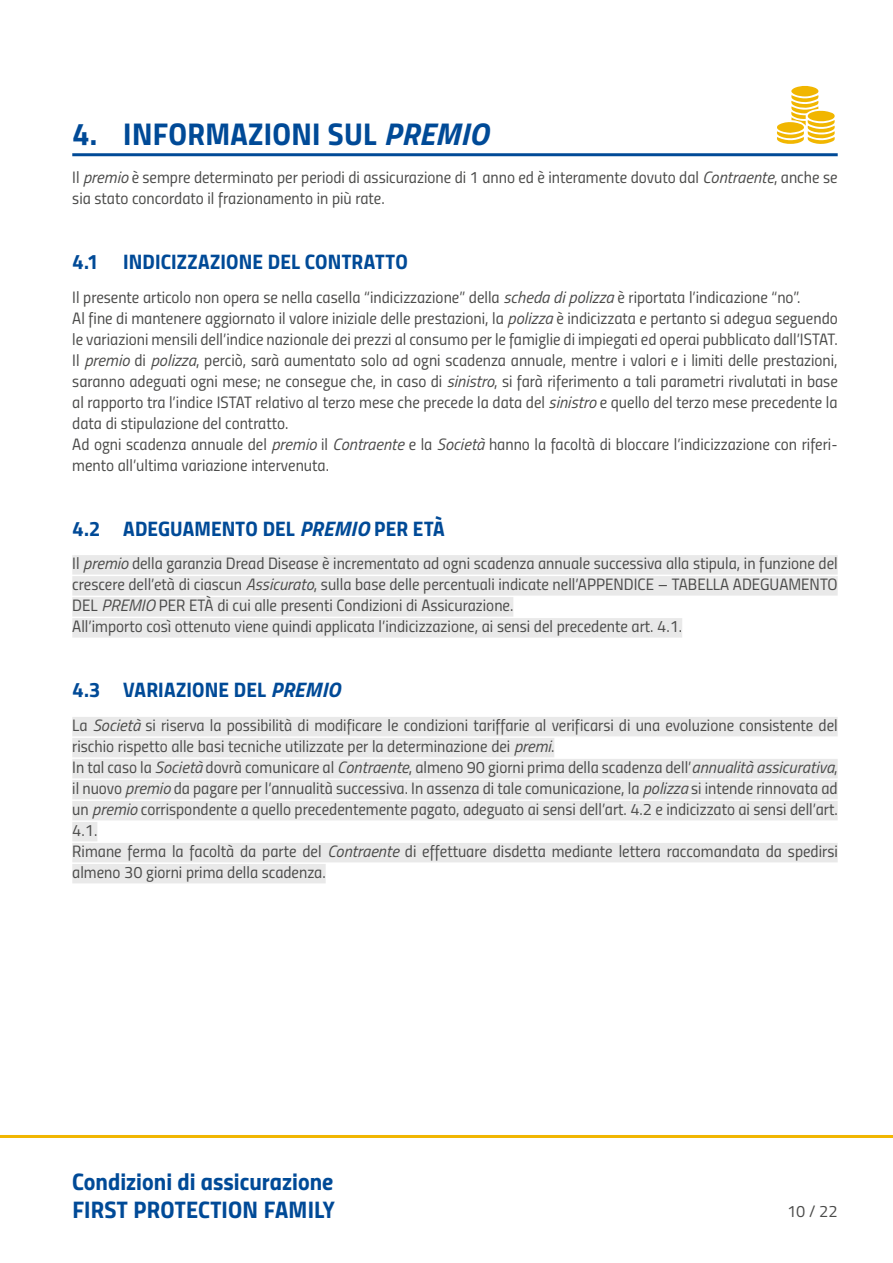
<style>
.page{position:relative;width:893px;height:1263px;background:#fff}
.page>*{position:absolute;margin:0;border:0;box-sizing:border-box;transform-origin:0 0}
.t1{font:31.5px "Titillium Bold Upright";letter-spacing:.01em;color:#004a97}
.t2{font:24px/28.5px "Titillium Bold Upright";color:#004a97}
.t3{font:21px "Titillium Bold Upright";letter-spacing:.005em;color:#004a97}
.t4{font:16.5px/21px "Titillium Regular Upright";color:#4b4b4a}
.s1{font-family:"Titillium";font-weight:700;font-style:italic}
.s2{font-family:"Titillium";font-style:italic}
</style>
<div class="page">
<hr style="left:0;top:1135px;width:893px;height:3px;background:#f1b600">
<hr style="left:72px;top:153px;width:766px;height:3px;background:#004a97">
<div style="left:72px;top:555px;width:766px;height:20px;background:#e9e9e9"></div>
<div style="left:72px;top:576px;width:766px;height:20px;background:#e9e9e9"></div>
<div style="left:72px;top:597px;width:441px;height:20px;background:#e9e9e9"></div>
<div style="left:72px;top:618px;width:610px;height:20px;background:#e9e9e9"></div>
<div style="left:72px;top:717px;width:766px;height:19px;background:#e9e9e9"></div>
<div style="left:72px;top:738px;width:482px;height:19px;background:#e9e9e9"></div>
<div style="left:72px;top:759px;width:766px;height:19px;background:#e9e9e9"></div>
<div style="left:72px;top:780px;width:766px;height:19px;background:#e9e9e9"></div>
<div style="left:72px;top:801px;width:766px;height:19px;background:#e9e9e9"></div>
<div style="left:72px;top:822px;width:25px;height:19px;background:#e9e9e9"></div>
<div style="left:72px;top:843px;width:766px;height:19px;background:#e9e9e9"></div>
<div style="left:72px;top:864px;width:254px;height:19px;background:#e9e9e9"></div>
<svg style="left:777px;top:86px;width:58px;height:58px"></svg>
<h1 class="t1" style="left:72px;top:109px;width:418px">4. INFORMAZIONI SUL <span class="s1">PREMIO</span></h1>
<p class="t4" style="left:72px;top:166px;width:767px">Il <span class="s2">premio</span> è sempre determinato per periodi di assicurazione di 1 anno ed è interamente dovuto dal <span class="s2">Contraente</span>, anche se sia stato concordato il frazionamento in più rate.</p>
<p class="t3" style="left:72px;top:245px;width:337px">4.1 INDICIZZAZIONE DEL CONTRATTO</p>
<p class="t4" style="left:72px;top:285px;width:767px">Il presente articolo non opera se nella casella “indicizzazione” della <span class="s2">scheda di polizza</span> è riportata l’indicazione “no”.<br>Al fine di mantenere aggiornato il valore iniziale delle prestazioni, la <span class="s2">polizza</span> è indicizzata e pertanto si adegua seguendo le variazioni mensili dell’indice nazionale dei prezzi al consumo per le famiglie di impiegati ed operai pubblicato dall’ISTAT.<br>Il <span class="s2">premio</span> di <span class="s2">polizza</span>, perciò, sarà aumentato solo ad ogni scadenza annuale, mentre i valori e i limiti delle prestazioni, saranno adeguati ogni mese; ne consegue che, in caso di <span class="s2">sinistro</span>, si farà riferimento a tali parametri rivalutati in base al rapporto tra l’indice ISTAT relativo al terzo mese che precede la data del <span class="s2">sinistro</span> e quello del terzo mese precedente la data di stipulazione del contratto.<br>Ad ogni scadenza annuale del <span class="s2">premio</span> il <span class="s2">Contraente</span> e la <span class="s2">Società</span> hanno la facoltà di bloccare l’indicizzazione con riferi&shy;mento all’ultima variazione intervenuta.</p>
<p class="t3" style="left:72px;top:512px;width:374px">4.2 ADEGUAMENTO DEL <span class="s1">PREMIO</span> PER ETÀ</p>
<p class="t4" style="left:72px;top:552px;width:767px">Il <span class="s2">premio</span> della garanzia Dread Disease è incrementato ad ogni scadenza annuale successiva alla stipula, in funzione del crescere dell’età di ciascun <span class="s2">Assicurato</span>, sulla base delle percentuali indicate nell’APPENDICE – TABELLA ADEGUAMENTO DEL <span class="s2">PREMIO</span> PER ETÀ di cui alle presenti Condizioni di Assicurazione.<br>All’importo così ottenuto viene quindi applicata l’indicizzazione, ai sensi del precedente art. 4.1.</p>
<p class="t3" style="left:72px;top:674px;width:270px">4.3 VARIAZIONE DEL <span class="s1">PREMIO</span></p>
<p class="t4" style="left:72px;top:714px;width:767px">La <span class="s2">Società</span> si riserva la possibilità di modificare le condizioni tariffarie al verificarsi di una evoluzione consistente del rischio rispetto alle basi tecniche utilizzate per la determinazione dei <span class="s2">premi</span>.<br>In tal caso la <span class="s2">Società</span> dovrà comunicare al <span class="s2">Contraente</span>, almeno 90 giorni prima della scadenza dell’<span class="s2">annualità assicurativa</span>, il nuovo <span class="s2">premio</span> da pagare per l’annualità successiva. In assenza di tale comunicazione, la <span class="s2">polizza</span> si intende rinnovata ad un <span class="s2">premio</span> corrispondente a quello precedentemente pagato, adeguato ai sensi dell’art. 4.2 e indicizzato ai sensi dell’art.<br>4.1.<br>Rimane ferma la facoltà da parte del <span class="s2">Contraente</span> di effettuare disdetta mediante lettera raccomandata da spedirsi almeno 30 giorni prima della scadenza.</p>
<h2 class="t2" style="left:72px;top:1165px;width:264px">Condizioni di assicurazione<br>FIRST PROTECTION FAMILY</h2>
<p class="t4" style="left:787px;top:1200px;width:52px">10 / 22</p>
</div>
